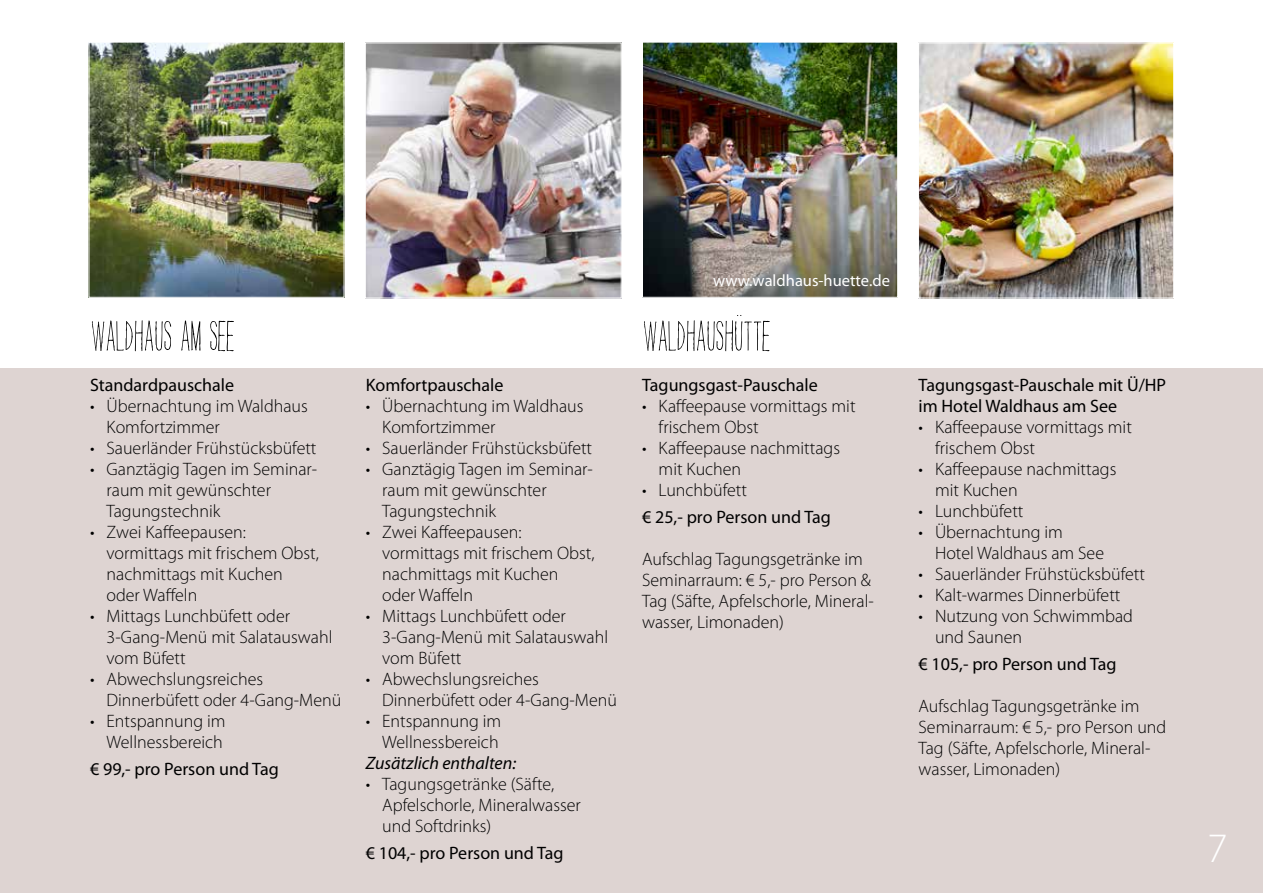
<style>
.page{position:relative;width:1263px;height:893px;background:#fff}
.page>*{position:absolute;margin:0;border:0;box-sizing:border-box;transform-origin:0 0}
.t1{font:72px "Men In Black Credits";color:#000}
.t2{font:300 42px "Myriad Pro";color:#fff}
.t3{font:300 18px/21px "Myriad Pro";color:#000}
.t4{font:18px/21px "Myriad Pro";color:#000}
.t5{font:italic 18px "Myriad Pro";color:#000}
.t6{font:16.5px "Myriad Pro";color:#fff}
</style>
<div class="page">
<div style="left:0;top:368px;width:1263px;height:525px;background:#ded4d2"></div>
<img style="left:91px;top:44px;width:251px;height:252px">
<div style="left:89px;top:42px;width:255px;height:256px;border:1px solid #fff"></div>
<img style="left:644px;top:44px;width:252px;height:252px">
<div style="left:642px;top:42px;width:256px;height:256px;border:1px solid #fff"></div>
<img style="left:367px;top:45px;width:253px;height:251px">
<div style="left:365px;top:43px;width:257px;height:255px;border:1px solid #fff"></div>
<img style="left:920px;top:45px;width:252px;height:251px">
<div style="left:918px;top:43px;width:256px;height:255px;border:1px solid #fff"></div>
<p class="t6" style="left:713px;top:270px;width:179px">www.waldhaus-huette.de</p>
<h1 class="t1" style="left:735px;top:249px;width:5px">.</h1>
<h1 class="t1" style="left:90px;top:284px;width:146px">WALDHAUS AM SEE</h1>
<h1 class="t1" style="left:642px;top:284px;width:130px">WALDHAUSHUTTE</h1>
<p class="t4" style="left:90px;top:374px;width:146px">Standardpauschale</p>
<p class="t3" style="left:107px;top:395px;width:203px;text-indent:-17px">• Übernachtung im Waldhaus<br>Komfortzimmer</p>
<p class="t3" style="left:90px;top:437px;width:228px">• Sauerländer Frühstücksbüfett</p>
<p class="t3" style="left:107px;top:458px;width:212px;text-indent:-17px">• Ganztägig Tagen im Seminar&shy;raum mit gewünschter<br>Tagungstechnik</p>
<p class="t3" style="left:107px;top:521px;width:214px;text-indent:-17px">• Zwei Kaffeepausen: vormittags mit frischem Obst, nachmittags mit Kuchen oder Waffeln</p>
<p class="t3" style="left:107px;top:605px;width:227px;text-indent:-17px">• Mittags Lunchbüfett oder<br>3-Gang-Menü mit Salatauswahl vom Büfett</p>
<p class="t3" style="left:107px;top:668px;width:236px;text-indent:-17px">• Abwechslungsreiches<br>Dinnerbüfett oder 4-Gang-Menü</p>
<p class="t3" style="left:90px;top:710px;width:137px;text-align:right">• Entspannung im<br>Wellnessbereich</p>
<p class="t4" style="left:90px;top:758px;width:190px">€ 99,- pro Person und Tag</p>
<p class="t4" style="left:366px;top:374px;width:139px">Komfortpauschale</p>
<p class="t3" style="left:382px;top:395px;width:203px;text-indent:-17px">• Übernachtung im Waldhaus<br>Komfortzimmer</p>
<p class="t3" style="left:366px;top:437px;width:228px">• Sauerländer Frühstücksbüfett</p>
<p class="t3" style="left:382px;top:458px;width:212px;text-indent:-17px">• Ganztägig Tagen im Seminar&shy;raum mit gewünschter<br>Tagungstechnik</p>
<p class="t3" style="left:382px;top:521px;width:214px;text-indent:-17px">• Zwei Kaffeepausen: vormittags mit frischem Obst, nachmittags mit Kuchen oder Waffeln</p>
<p class="t3" style="left:382px;top:605px;width:227px;text-indent:-17px">• Mittags Lunchbüfett oder<br>3-Gang-Menü mit Salatauswahl vom Büfett</p>
<p class="t3" style="left:382px;top:668px;width:236px;text-indent:-17px">• Abwechslungsreiches<br>Dinnerbüfett oder 4-Gang-Menü</p>
<p class="t3" style="left:366px;top:710px;width:137px;text-align:right">• Entspannung im<br>Wellnessbereich</p>
<p class="t5" style="left:366px;top:752px;width:152px">Zusätzlich enthalten:</p>
<p class="t3" style="left:382px;top:773px;width:200px;text-indent:-17px">• Tagungsgetränke (Säfte,<br>Apfelschorle, Mineralwasser und Softdrinks)</p>
<p class="t4" style="left:366px;top:842px;width:199px">€ 104,- pro Person und Tag</p>
<p class="t4" style="left:642px;top:374px;width:177px">Tagungsgast-Pauschale</p>
<p class="t3" style="left:659px;top:395px;width:198px;text-indent:-17px">• Kaffeepause vormittags mit frischem Obst</p>
<p class="t3" style="left:659px;top:437px;width:183px;text-indent:-17px">• Kaffeepause nachmittags mit Kuchen</p>
<p class="t3" style="left:642px;top:479px;width:106px">• Lunchbüfett</p>
<p class="t4" style="left:642px;top:506px;width:190px">€ 25,- pro Person und Tag</p>
<p class="t3" style="left:642px;top:548px;width:233px">Aufschlag Tagungsgetränke im<br>Seminarraum: € 5,- pro Person &amp;<br>Tag (Säfte, Apfelschorle, Mineral&shy;wasser, Limonaden)</p>
<p class="t4" style="left:918px;top:374px;width:249px">Tagungsgast-Pauschale mit Ü/HP im Hotel Waldhaus am See</p>
<p class="t3" style="left:935px;top:416px;width:198px;text-indent:-17px">• Kaffeepause vormittags mit frischem Obst</p>
<p class="t3" style="left:935px;top:458px;width:183px;text-indent:-17px">• Kaffeepause nachmittags mit Kuchen</p>
<p class="t3" style="left:918px;top:500px;width:106px">• Lunchbüfett</p>
<p class="t3" style="left:935px;top:521px;width:171px;text-indent:-17px">• Übernachtung im<br>Hotel Waldhaus am See</p>
<p class="t3" style="left:918px;top:563px;width:228px">• Sauerländer Frühstücksbüfett</p>
<p class="t3" style="left:918px;top:584px;width:203px">• Kalt-warmes Dinnerbüfett</p>
<p class="t3" style="left:935px;top:605px;width:200px;text-indent:-17px">• Nutzung von Schwimmbad und Saunen</p>
<p class="t4" style="left:918px;top:653px;width:199px">€ 105,- pro Person und Tag</p>
<p class="t3" style="left:918px;top:695px;width:249px">Aufschlag Tagungsgetränke im<br>Seminarraum: € 5,- pro Person und<br>Tag (Säfte, Apfelschorle, Mineral&shy;wasser, Limonaden)</p>
<h2 class="t2" style="left:1207px;top:822px;width:22px">7</h2>
</div>
